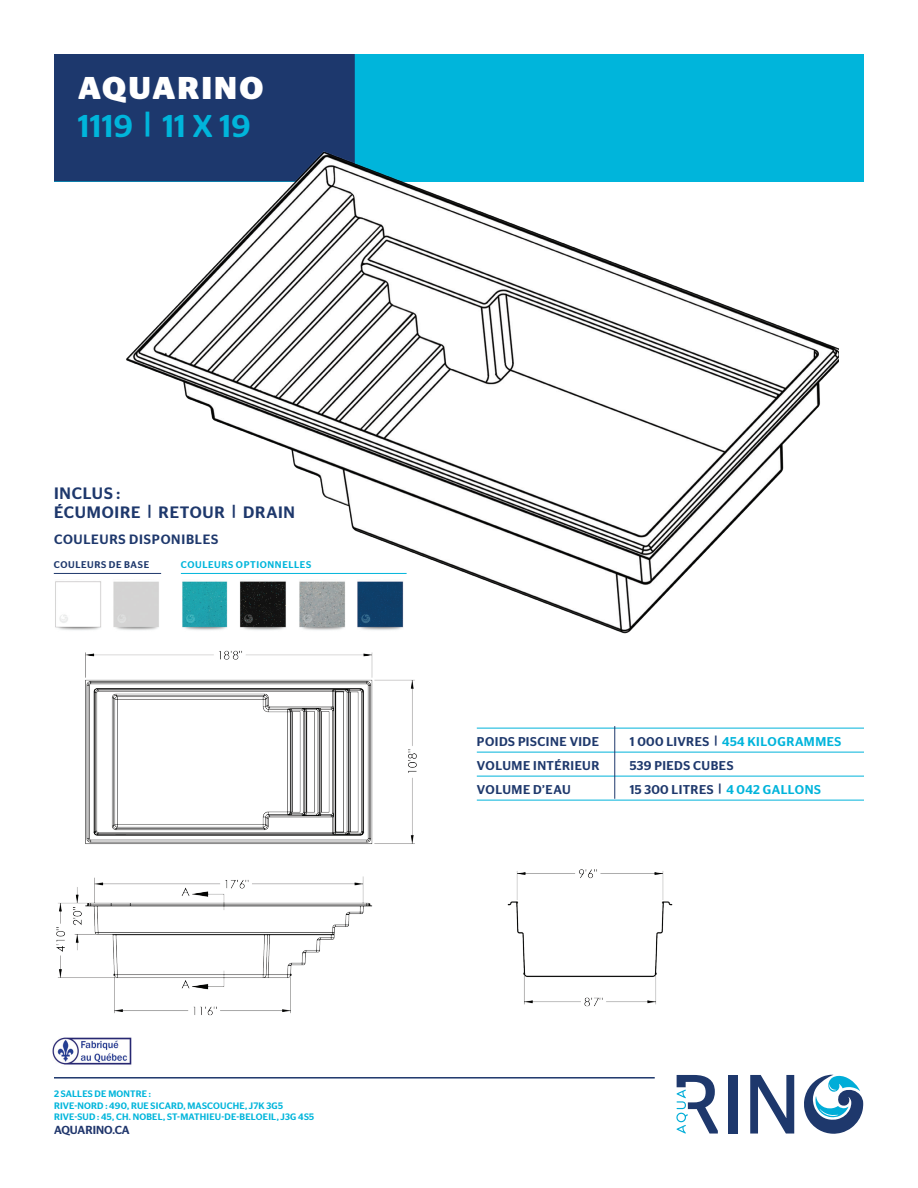
<style>
.page{position:relative;width:918px;height:1188px;background:#fff}
.page>*{position:absolute;margin:0;border:0;box-sizing:border-box;transform-origin:0 0}
.t1{font:500 31.5px "Stag Sans";color:#00b5db}
.t2{font:700 31.5px "Stag Sans";letter-spacing:.07em;color:#fff}
.t3{font:500 16.5px/19.5px "Stag Sans";letter-spacing:.045em;color:#1e386c}
.t4{font:500 13.5px "Stag Sans";letter-spacing:.055em;color:#1e386c}
.t5{font:500 12.75px "Stag Sans";letter-spacing:.04em;color:#1e386c}
.t6{font:500 12.75px "Stag Sans";letter-spacing:.03em;color:#00b4db}
.t7{font:500 11.7px "Stag Sans";color:#20366c}
.t8{font:500 9.75px "Stag Sans";letter-spacing:.065em;color:#00b5db}
.t9{font:500 9.75px "Stag Sans";letter-spacing:.065em;color:#1e386c}
.t10{font:500 9.3px/11.7px "Stag Sans";letter-spacing:.02em;color:#00b5db}
.s1{color:#1e386c}
.s2{color:#00b4db}
</style>
<div class="page">
<div style="left:54px;top:54px;width:810px;height:127px;background:#00b5db"></div>
<div style="left:54px;top:54px;width:301px;height:127px;background:#1d386d"></div>
<img style="left:52px;top:1037px;width:80px;height:28px">
<hr style="left:54px;top:1077px;width:601px;height:2px;background:#1e386c">
<div style="left:728px;top:1075px;width:9px;height:59px;background:#1e386c"></div>
<svg style="left:750px;top:1075px;width:44px;height:59px"></svg>
<svg style="left:676px;top:1075px;width:42px;height:59px"></svg>
<svg style="left:804px;top:1075px;width:59px;height:59px"></svg>
<hr style="left:477px;top:728px;width:387px;height:1px;background:#00b4db">
<hr style="left:477px;top:752px;width:387px;height:1px;background:#00b4db">
<hr style="left:477px;top:776px;width:387px;height:1px;background:#00b4db">
<hr style="left:477px;top:800px;width:387px;height:1px;background:#00b4db">
<hr style="left:614px;top:726px;width:1px;height:73px;background:#1e386c">
<img style="left:80px;top:129px;width:758px;height:505px">
<img style="left:53px;top:569px;width:403px;height:447px">
<img style="left:449px;top:837px;width:224px;height:179px">
<h1 class="t2" style="left:78px;top:70px;width:187px">AQUARINO</h1>
<h1 class="t1" style="left:78px;top:107px;width:174px">1119 | 11 X 19</h1>
<h2 class="t3" style="left:54px;top:483px;width:242px">INCLUS :<br>ÉCUMOIRE | RETOUR | DRAIN</h2>
<h3 class="t4" style="left:54px;top:531px;width:166px">COULEURS DISPONIBLES</h3>
<p class="t9" style="left:54px;top:559px;width:97px">COULEURS DE BASE</p>
<p class="t8" style="left:181px;top:559px;width:132px">COULEURS OPTIONNELLES</p>
<p class="t10" style="left:54px;top:1088px;width:262px">2 SALLES DE MONTRE :<br>RIVE-NORD : 490, RUE SICARD, MASCOUCHE, J7K 3G5<br>RIVE-SUD : 45, CH. NOBEL, ST-MATHIEU-DE-BELOEIL, J3G 4S5</p>
<p class="t7" style="left:54px;top:1124px;width:77px">AQUARINO.CA</p>
<h3 class="t5" style="left:477px;top:735px;width:124px">POIDS PISCINE VIDE</h3>
<h3 class="t6" style="left:630px;top:735px;width:213px"><span class="s1">1 000 LIVRES |</span> 454 KILOGRAMMES</h3>
<h3 class="t5" style="left:477px;top:759px;width:124px">VOLUME INTÉRIEUR</h3>
<h3 class="t5" style="left:630px;top:759px;width:105px">539 PIEDS CUBES</h3>
<h3 class="t5" style="left:477px;top:783px;width:95px">VOLUME D’EAU</h3>
<h3 class="t5" style="left:630px;top:783px;width:193px">15 300 LITRES | <span class="s2">4 042 GALLONS</span></h3>
</div>
